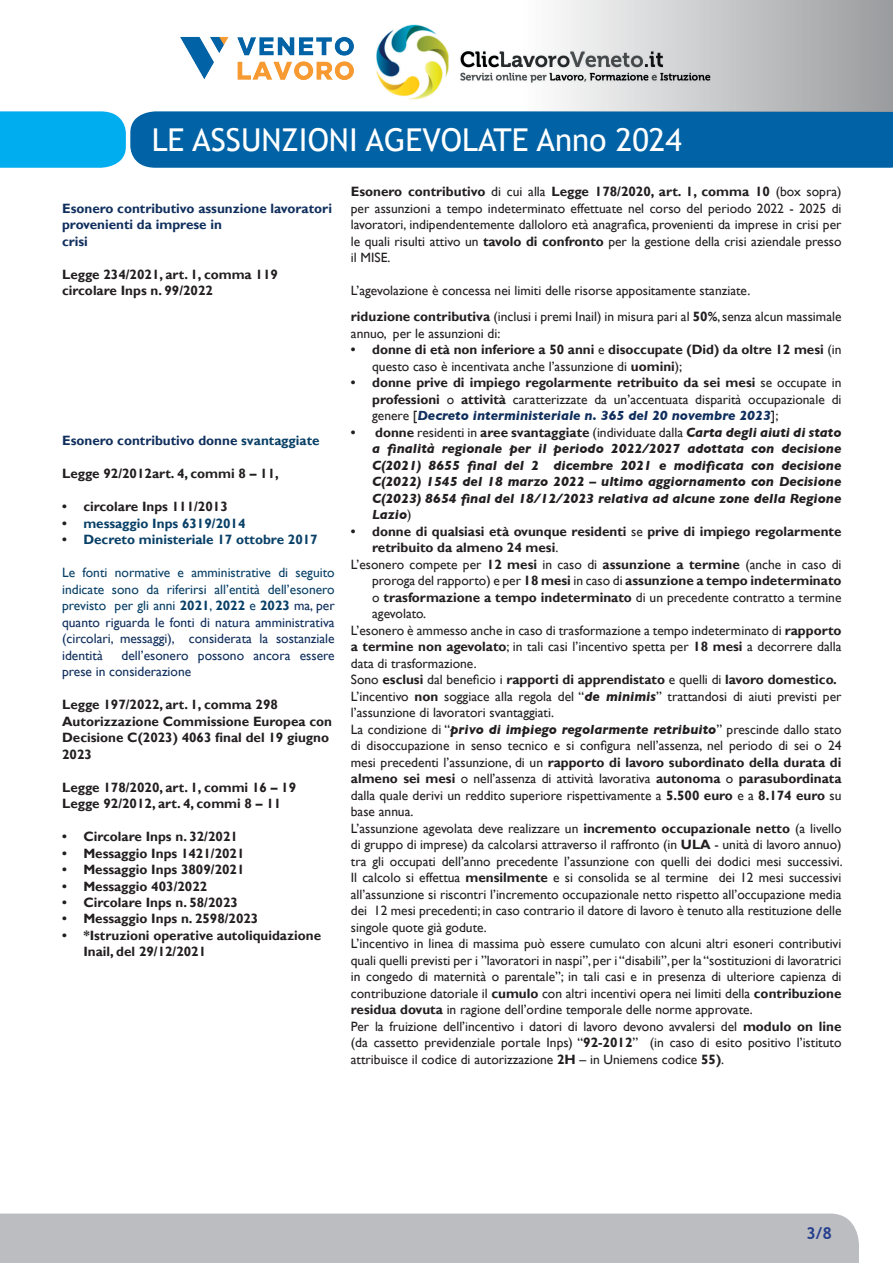
<style>
.page{position:relative;width:893px;height:1263px;background:#fff}
.page>*{position:absolute;margin:0;border:0;box-sizing:border-box;transform-origin:0 0}
.t1{font:31.5px "Trebuchet MS";color:#fff}
.t2{font:700 16.5px "Trebuchet MS";color:#253f8e}
.t3{font:13.5px/16.5px "Gill Sans";color:#231f20;text-align:justify}
.t4{font:700 13.5px/16.5px "Gill Sans";color:#231f20}
.t5{font:italic 700 13.5px/16.5px "Gill Sans";color:#231f20;text-align:justify}
.t6{font:13.5px/16.5px "Gill Sans";color:#094067;text-align:justify}
.t7{font:700 13.5px/16.5px "Gill Sans";color:#102f5d}
.t8{font:700 13.5px "Gill Sans";color:#094067}
.t9{font:13.5px/16.5px "Gill Sans";color:#102f5d}
.s1{color:#094067}
.s2{color:#231f20}
.s3{font-weight:700}
.s4{color:#102f5d}
.s5{font-weight:400}
.s6{font-weight:700;font-style:italic;color:#102f5d}
.s7{font-style:normal}
.s8{font-weight:400;font-style:normal}
.s9{font-weight:700;font-style:italic}
</style>
<div class="page">
<svg style="left:0;top:111px;width:893px;height:57px;background:#0770b1"></svg>
<div style="left:428px;top:0;width:465px;height:111px;background:linear-gradient(to right,#fff,#9d9fa2)"></div>
<img style="left:376px;top:19px;width:339px;height:88px">
<img style="left:180px;top:36px;width:174px;height:44px">
<div style="left:0;top:1213px;width:859px;height:50px;background:#bcbdc0"></div>
<h1 class="t1" style="left:152px;top:121px;width:532px">LE ASSUNZIONI AGEVOLATE Anno 2024</h1>
<p class="t7" style="left:62px;top:200px;width:271px">Esonero contributivo assunzione lavoratori provenienti da imprese in<br>crisi</p>
<p class="t4" style="left:62px;top:266px;width:217px">Legge 234/2021, art. 1, comma 119 circolare Inps n. 99/2022</p>
<p class="t7" style="left:62px;top:433px;width:259px">Esonero contributivo donne <span class="s1">svantaggiate</span></p>
<p class="t4" style="left:62px;top:466px;width:218px">Legge 92/2012art. 4, commi 8 – 11,</p>
<p class="t4" style="left:62px;top:499px;width:167px">• circolare Inps 111/2013</p>
<p class="t8" style="left:62px;top:515px;width:185px"><span class="s2">•</span> messaggio Inps 6319/2014</p>
<p class="t8" style="left:62px;top:531px;width:257px"><span class="s2">•</span> Decreto ministeriale 17 ottobre 2017</p>
<p class="t6" style="left:62px;top:564px;width:274px">Le fonti normative e amministrative di seguito indicate sono da riferirsi all’entità dell’esonero previsto per gli anni <span class="s3">2021</span>, <span class="s3">2022</span> e <span class="s3">2023</span> <span class="s4">ma, per quanto riguarda le fonti di natura amministrativa (circolari, messaggi), considerata la sostanziale identità</span></p>
<p class="t9" style="left:62px;top:647px;width:274px;text-indent:59px">dell’esonero possono ancora essere prese in considerazione</p>
<p class="t4" style="left:62px;top:696px;width:271px">Legge 197/2022, art. 1, comma 298<br>Autorizzazione Commissione Europea con<br>Decisione C(2023) 4063 final del 19 giugno<br>2023</p>
<p class="t4" style="left:62px;top:779px;width:236px">Legge 178/2020, art. 1, commi 16 – 19<br>Legge 92/2012, art. 4, commi 8 – 11</p>
<p class="t4" style="left:62px;top:828px;width:177px">• Circolare Inps n. 32/2021</p>
<p class="t4" style="left:62px;top:845px;width:184px">• Messaggio Inps 1421/2021</p>
<p class="t4" style="left:62px;top:861px;width:184px">• Messaggio Inps 3809/2021</p>
<p class="t4" style="left:62px;top:878px;width:147px">• Messaggio 403/2022</p>
<p class="t4" style="left:62px;top:894px;width:177px">• Circolare Inps n. 58/2023</p>
<p class="t4" style="left:62px;top:911px;width:198px">• Messaggio Inps n. 2598/2023</p>
<p class="t4" style="left:83px;top:927px;width:239px;text-indent:-21px">• *Istruzioni operative autoliquidazione<br>Inail, del 29/12/2021</p>
<p class="t3" style="left:351px;top:184px;width:492px"><span class="s3">Esonero contributivo</span> di cui alla <span class="s3">Legge 178/2020, art. 1, comma 10</span> (box sopra) per assunzioni a tempo indeterminato effettuate nel corso del periodo 2022 - 2025 di lavoratori, indipendentemente dalloloro età anagrafica, provenienti da imprese in crisi per le quali risulti attivo un <span class="s3">tavolo di confronto</span> per la gestione della crisi aziendale presso il MISE.</p>
<p class="t3" style="left:351px;top:283px;width:401px">L’agevolazione è concessa nei limiti delle risorse appositamente stanziate.</p>
<p class="t3" style="left:351px;top:309px;width:492px"><span class="s3">riduzione contributiva</span> (inclusi i premi Inail) in misura pari al <span class="s3">50%</span>, senza alcun massimale annuo, per le assunzioni di:</p>
<p class="t4" style="left:372px;top:342px;width:471px;text-indent:-21px">• donne di età non inferiore a 50 anni <span class="s5">e</span> disoccupate (Did) da oltre 12 mesi <span class="s5">(in questo caso è incentivata anche l’assunzione di</span> uomini<span class="s5">);</span></p>
<p class="t3" style="left:372px;top:375px;width:471px;text-indent:-21px"><span class="s3">• donne prive di impiego regolarmente retribuito da sei mesi</span> se occupate in <span class="s3">professioni</span> o <span class="s3">attività</span> caratterizzate da un’accentuata disparità occupazionale di genere [<span class="s6">Decreto interministeriale n. 365 del 20 novembre 2023</span>];</p>
<p class="t5" style="left:372px;top:424px;width:471px;text-indent:-21px"><span class="s7">• donne</span> <span class="s8">residenti in</span> <span class="s7">aree svantaggiate</span> <span class="s8">(individuate dalla</span> Carta degli aiuti di stato a finalità regionale per il periodo 2022/2027 adottata con decisione C(2021) 8655 final del 2 dicembre 2021 e modificata con decisione C(2022) 1545 del 18 marzo 2022 – ultimo aggiornamento con Decisione C(2023) 8654 final del 18/12/2023 relativa ad alcune zone della Regione Lazio<span class="s8">)</span></p>
<p class="t4" style="left:351px;top:523px;width:492px">• donne di qualsiasi età ovunque residenti <span class="s5">se</span> prive di impiego regolarmente</p>
<p class="t4" style="left:372px;top:540px;width:188px">retribuito da almeno 24 mesi<span class="s5">.</span></p>
<p class="t3" style="left:351px;top:556px;width:492px">L’esonero compete per <span class="s3">12 mesi</span> in caso di <span class="s3">assunzione a termine</span> (anche in caso di</p>
<p class="t4" style="left:372px;top:573px;width:471px"><span class="s5">proroga del rapporto) e per</span> 18 mesi <span class="s5">in caso di</span> assunzione a tempo indeterminato</p>
<p class="t4" style="left:372px;top:589px;width:471px"><span class="s5">o</span> trasformazione a tempo indeterminato <span class="s5">di un precedente contratto a termine</span></p>
<p class="t3" style="left:372px;top:606px;width:56px">agevolato.</p>
<p class="t3" style="left:351px;top:622px;width:492px">L’esonero è ammesso anche in caso di trasformazione a tempo indeterminato di <span class="s3">rapporto</span></p>
<p class="t3" style="left:351px;top:639px;width:492px"><span class="s3">a termine non agevolato</span>; in tali casi l’incentivo spetta per <span class="s3">18 mesi</span> a decorrere dalla</p>
<p class="t3" style="left:351px;top:655px;width:127px">data di trasformazione.</p>
<p class="t4" style="left:351px;top:672px;width:488px"><span class="s5">Sono</span> esclusi <span class="s5">dal beneficio i</span> rapporti di apprendistato <span class="s5">e quelli di</span> lavoro domestico.</p>
<p class="t3" style="left:351px;top:688px;width:492px">L’incentivo <span class="s3">non</span> soggiace alla regola del “<span class="s9">de minimis</span>” trattandosi di aiuti previsti per</p>
<p class="t3" style="left:351px;top:705px;width:205px">l’assunzione di lavoratori svantaggiati.</p>
<p class="t5" style="left:351px;top:721px;width:492px"><span class="s8">La condizione di “</span>privo di impiego regolarmente retribuito<span class="s8">” prescinde dallo stato</span></p>
<p class="t3" style="left:351px;top:737px;width:492px">di disoccupazione in senso tecnico e si configura nell’assenza, nel periodo di sei o 24</p>
<p class="t4" style="left:351px;top:754px;width:492px"><span class="s5">mesi precedenti l’assunzione, di un</span> rapporto di lavoro subordinato della durata di</p>
<p class="t4" style="left:351px;top:771px;width:492px">almeno sei mesi <span class="s5">o nell’assenza di attività lavorativa</span> autonoma <span class="s5">o</span> parasubordinata</p>
<p class="t3" style="left:351px;top:787px;width:492px">dalla quale derivi un reddito superiore rispettivamente a <span class="s3">5.500 euro</span> e a <span class="s3">8.174 euro</span> su</p>
<p class="t3" style="left:351px;top:803px;width:64px">base annua.</p>
<p class="t3" style="left:351px;top:820px;width:492px">L’assunzione agevolata deve realizzare un <span class="s3">incremento occupazionale netto</span> (a livello</p>
<p class="t3" style="left:351px;top:836px;width:492px">di gruppo di imprese) da calcolarsi attraverso il raffronto (in <span class="s3">ULA</span> - unità di lavoro annuo)</p>
<p class="t3" style="left:351px;top:853px;width:493px">tra gli occupati dell’anno precedente l’assunzione con quelli dei dodici mesi successivi.</p>
<p class="t3" style="left:351px;top:869px;width:492px">Il calcolo si effettua <span class="s3">mensilmente</span> e si consolida se al termine dei 12 mesi successivi</p>
<p class="t3" style="left:351px;top:886px;width:492px">all’assunzione si riscontri l’incremento occupazionale netto rispetto all’occupazione media</p>
<p class="t3" style="left:351px;top:902px;width:492px">dei 12 mesi precedenti; in caso contrario il datore di lavoro è tenuto alla restituzione delle</p>
<p class="t3" style="left:351px;top:919px;width:137px">singole quote già godute.</p>
<p class="t3" style="left:351px;top:935px;width:492px">L’incentivo in linea di massima può essere cumulato con alcuni altri esoneri contributivi</p>
<p class="t3" style="left:351px;top:952px;width:492px">quali quelli previsti per i ”lavoratori in naspi”, per i “disabili”, per la “sostituzioni di lavoratrici</p>
<p class="t3" style="left:351px;top:968px;width:492px">in congedo di maternità o parentale”; in tali casi e in presenza di ulteriore capienza di</p>
<p class="t3" style="left:351px;top:985px;width:492px">contribuzione datoriale il <span class="s3">cumulo</span> con altri incentivi opera nei limiti della <span class="s3">contribuzione</span></p>
<p class="t3" style="left:351px;top:1001px;width:403px"><span class="s3">residua dovuta</span> in ragione dell’ordine temporale delle norme approvate.</p>
<p class="t3" style="left:351px;top:1018px;width:492px">Per la fruizione dell’incentivo i datori di lavoro devono avvalersi del <span class="s3">modulo on line</span></p>
<p class="t3" style="left:351px;top:1034px;width:492px">(da cassetto previdenziale portale Inps) “<span class="s3">92-2012</span>” (in caso di esito positivo l’istituto</p>
<p class="t3" style="left:351px;top:1051px;width:375px">attribuisce il codice di autorizzazione <span class="s3">2H</span> – in Uniemens codice <span class="s3">55)</span>.</p>
<p class="t2" style="left:806px;top:1223px;width:27px">3/8</p>
</div>
